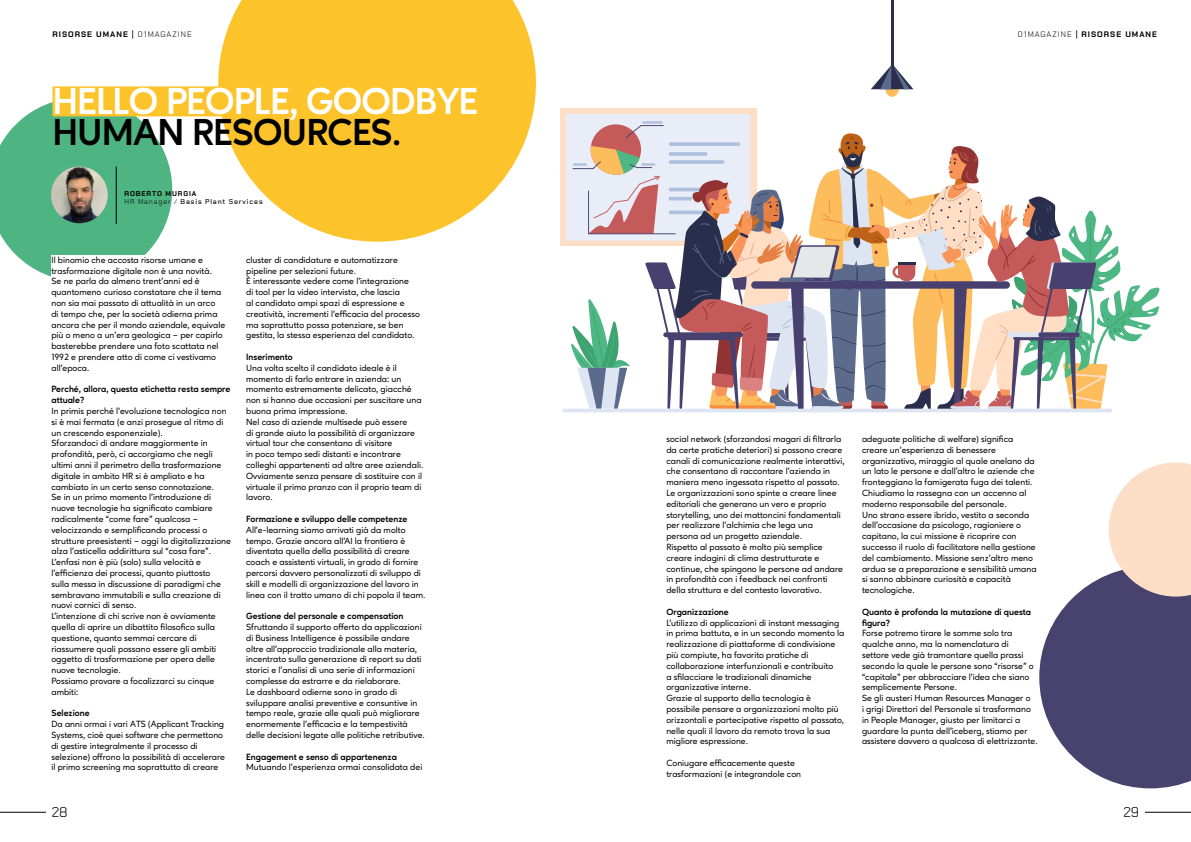
<style>
.page{position:relative;width:1191px;height:842px;background:#fff}
.page>*{position:absolute;margin:0;border:0;box-sizing:border-box;transform-origin:0 0}
.t1{font:700 37.5px "Ageo";letter-spacing:-.02em;color:#fff}
.t2{font:700 37.5px "Ageo";letter-spacing:-.02em;color:#000}
.t3{font:300 14px "Chakra Petch";color:#000}
.t4{font:500 9px/10.8px "Ageo";color:#000}
.t5{font:700 9px/10.8px "Ageo";color:#000}
.t6{font:700 8px "Chakra Petch";letter-spacing:.125em;color:#000}
.t7{font:500 7px/8.4px "Chakra Petch";letter-spacing:.125em;color:#000}
.s1{font-weight:500}
.s2{font-weight:300}
.s3{font-weight:700}
</style>
<div class="page">
<svg style="left:0;top:102px;width:172px;height:175px;background:#66bd92"></svg>
<svg style="left:1039px;top:463px;width:152px;height:325px"></svg>
<svg style="left:218px;top:0;width:318px;height:242px;fill:#fdc32a"></svg>
<div style="left:560px;top:109px;width:196px;height:137px;background:#ffdec5"></div>
<div style="left:566px;top:114px;width:184px;height:127px;background:#e8edf7"></div>
<hr style="left:642px;top:121px;width:20px;height:3px;background:#afbfde">
<hr style="left:562px;top:409px;width:550px;height:3px;background:#dee5f2;border-radius:2px">
<svg style="left:571px;top:125px;width:589px;height:284px"></svg>
<svg style="left:885px;top:79px;width:14px;height:18px"></svg>
<hr style="left:891px;top:0;width:3px;height:67px;background:#292e4c">
<svg style="left:871px;top:65px;width:42px;height:24px"></svg>
<hr style="left:1145px;top:812px;width:46px;height:1px;background:#000">
<div style="left:51px;top:256px;width:181px;height:515px;background:#fff"></div>
<div style="left:52px;top:86px;width:427px;height:30px;background:#fdc32a"></div>
<hr style="left:116px;top:167px;width:1px;height:57px;background:#000">
<img style="left:51px;top:167px;width:57px;height:56px;border-radius:28px">
<hr style="left:0;top:812px;width:46px;height:1px;background:#000">
<p class="t6" style="left:52px;top:29px;width:141px">RISORSE UMANE <span class="s1">|</span> <span class="s2">01MAGAZINE</span></p>
<h1 class="t1" style="left:52px;top:79px;width:427px">HELLO PEOPLE, GOODBYE</h1>
<h1 class="t2" style="left:52px;top:110px;width:351px">HUMAN RESOURCES.</h1>
<p class="t7" style="left:125px;top:189px;width:140px"><span class="s3">ROBERTO MURGIA<br></span><span class="s2">HR Manager /</span> Basis Plant Services</p>
<p class="t4" style="left:51px;top:254px;width:175px">Il binomio che accosta risorse umane e trasformazione digitale non è una novità.<br>Se ne parla da almeno trent’anni ed è quantomeno curioso constatare che il tema non sia mai passato di attualità in un arco<br>di tempo che, per la società odierna prima ancora che per il mondo aziendale, equivale più o meno a un’era geologica – per capirlo basterebbe prendere una foto scattata nel 1992 e prendere atto di come ci vestivamo all’epoca.</p>
<p class="t5" style="left:51px;top:384px;width:180px">Perché, allora, questa etichetta resta sempre attuale?</p>
<p class="t4" style="left:51px;top:405px;width:181px">In primis perché l’evoluzione tecnologica non si è mai fermata (e anzi prosegue al ritmo di un crescendo esponenziale).<br>Sforzandoci di andare maggiormente in profondità, però, ci accorgiamo che negli ultimi anni il perimetro della trasformazione digitale in ambito HR si è ampliato e ha cambiato in un certo senso connotazione.<br>Se in un primo momento l’introduzione di nuove tecnologie ha significato cambiare radicalmente “come fare” qualcosa – velocizzando e semplificando processi o strutture preesistenti – oggi la digitalizzazione alza l’asticella addirittura sul “cosa fare”.<br>L’enfasi non è più (solo) sulla velocità e l’efficienza dei processi, quanto piuttosto<br>sulla messa in discussione di paradigmi che sembravano immutabili e sulla creazione di nuovi cornici di senso.<br>L’intenzione di chi scrive non è ovviamente quella di aprire un dibattito filosofico sulla questione, quanto semmai cercare di riassumere quali possano essere gli ambiti oggetto di trasformazione per opera delle nuove tecnologie.<br>Possiamo provare a focalizzarci su cinque ambiti:</p>
<p class="t5" style="left:51px;top:708px;width:40px">Selezione</p>
<p class="t4" style="left:51px;top:719px;width:175px">Da anni ormai i vari ATS (Applicant Tracking Systems, cioè quei software che permettono di gestire integralmente il processo di selezione) offrono la possibilità di accelerare il primo screening ma soprattutto di creare</p>
<h2 class="t3" style="left:52px;top:804px;width:18px">28</h2>
<p class="t4" style="left:246px;top:254px;width:175px">cluster di candidature e automatizzare pipeline per selezioni future.<br>È interessante vedere come l’integrazione<br>di tool per la video intervista, che lascia<br>al candidato ampi spazi di espressione e creatività, incrementi l’efficacia del processo ma soprattutto possa potenziare, se ben gestita, la stessa esperienza del candidato.</p>
<p class="t5" style="left:246px;top:351px;width:48px">Inserimento</p>
<p class="t4" style="left:246px;top:362px;width:179px">Una volta scelto il candidato ideale è il momento di farlo entrare in azienda: un momento estremamente delicato, giacché non si hanno due occasioni per suscitare una buona prima impressione.<br>Nel caso di aziende multisede può essere<br>di grande aiuto la possibilità di organizzare virtual tour che consentano di visitare<br>in poco tempo sedi distanti e incontrare colleghi appartenenti ad altre aree aziendali.<br>Ovviamente senza pensare di sostituire con il virtuale il primo pranzo con il proprio team di lavoro.</p>
<p class="t5" style="left:246px;top:513px;width:163px">Formazione e sviluppo delle competenze</p>
<p class="t4" style="left:246px;top:524px;width:181px">All’e-learning siamo arrivati già da molto tempo. Grazie ancora all’AI la frontiera è diventata quella della possibilità di creare coach e assistenti virtuali, in grado di fornire percorsi davvero personalizzati di sviluppo di skill e modelli di organizzazione del lavoro in linea con il tratto umano di chi popola il team.</p>
<p class="t5" style="left:246px;top:611px;width:159px">Gestione del personale e compensation</p>
<p class="t4" style="left:246px;top:621px;width:180px">Sfruttando il supporto offerto da applicazioni di Business Intelligence è possibile andare oltre all’approccio tradizionale alla materia, incentrato sulla generazione di report su dati storici e l’analisi di una serie di informazioni complesse da estrarre e da rielaborare.<br>Le dashboard odierne sono in grado di sviluppare analisi preventive e consuntive in tempo reale, grazie alle quali può migliorare enormemente l’efficacia e la tempestività delle decisioni legate alle politiche retributive.</p>
<p class="t5" style="left:246px;top:751px;width:152px">Engagement e senso di appartenenza</p>
<p class="t4" style="left:246px;top:762px;width:178px">Mutuando l’esperienza ormai consolidata dei</p>
<p class="t6" style="left:1018px;top:29px;width:140px"><span class="s2">01MAGAZINE</span> <span class="s1">|</span> RISORSE UMANE</p>
<p class="t4" style="left:666px;top:433px;width:180px">social network (sforzandosi magari di filtrarla da certe pratiche deteriori) si possono creare canali di comunicazione realmente interattivi, che consentano di raccontare l’azienda in maniera meno ingessata rispetto al passato.<br>Le organizzazioni sono spinte a creare linee editoriali che generano un vero e proprio storytelling, uno dei mattoncini fondamentali per realizzare l’alchimia che lega una persona ad un progetto aziendale.<br>Rispetto al passato è molto più semplice creare indagini di clima destrutturate e continue, che spingono le persone ad andare in profondità con i feedback nei confronti della struttura e del contesto lavorativo.</p>
<p class="t5" style="left:666px;top:606px;width:64px">Organizzazione</p>
<p class="t4" style="left:666px;top:617px;width:179px">L’utilizzo di applicazioni di instant messaging in prima battuta, e in un secondo momento la realizzazione di piattaforme di condivisione più compiute, ha favorito pratiche di collaborazione interfunzionali e contribuito<br>a sfilacciare le tradizionali dinamiche organizzative interne.<br>Grazie al supporto della tecnologia è possibile pensare a organizzazioni molto più orizzontali e partecipative rispetto al passato, nelle quali il lavoro da remoto trova la sua migliore espressione.</p>
<p class="t4" style="left:666px;top:757px;width:136px">Coniugare efficacemente queste trasformazioni (e integrandole con</p>
<p class="t4" style="left:862px;top:433px;width:176px">adeguate politiche di welfare) significa creare un’esperienza di benessere organizzativo, miraggio al quale anelano da un lato le persone e dall’altro le aziende che fronteggiano la famigerata fuga dei talenti.<br>Chiudiamo la rassegna con un accenno al moderno responsabile del personale.<br>Uno strano essere ibrido, vestito a seconda dell’occasione da psicologo, ragioniere o capitano, la cui missione è ricoprire con successo il ruolo di facilitatore nella gestione del cambiamento. Missione senz’altro meno ardua se a preparazione e sensibilità umana si sanno abbinare curiosità e capacità tecnologiche.</p>
<p class="t5" style="left:862px;top:606px;width:171px">Quanto è profonda la mutazione di questa figura?</p>
<p class="t4" style="left:862px;top:628px;width:177px">Forse potremo tirare le somme solo tra qualche anno, ma la nomenclatura di settore vede già tramontare quella prassi secondo la quale le persone sono “risorse” o “capitale” per abbracciare l’idea che siano semplicemente Persone.<br>Se gli austeri Human Resources Manager o<br>i grigi Direttori del Personale si trasformano in People Manager, giusto per limitarci a guardare la punta dell’iceberg, stiamo per assistere davvero a qualcosa di elettrizzante.</p>
<h2 class="t3" style="left:1123px;top:804px;width:17px">29</h2>
</div>
